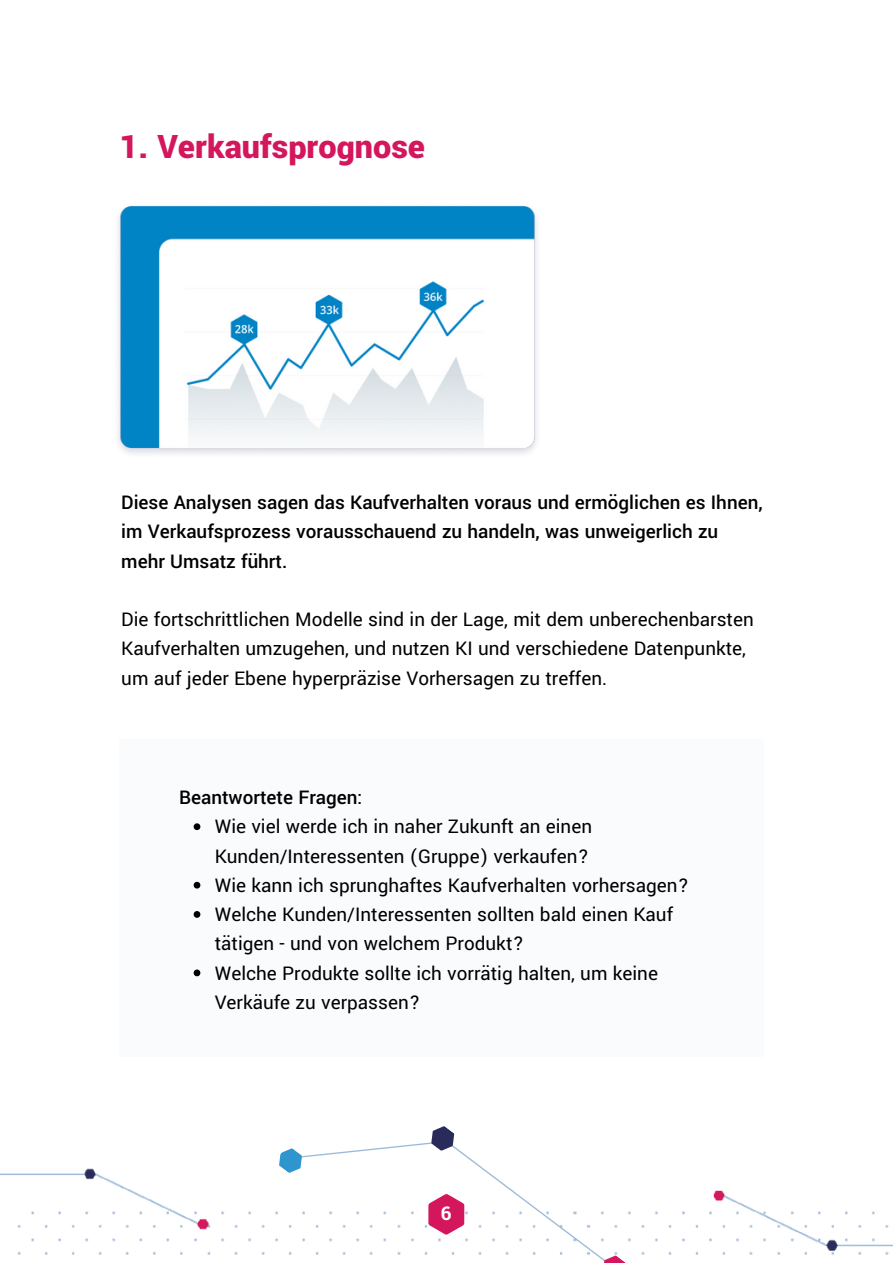
<style>
.page{position:relative;width:893px;height:1264px;background:#fff}
.page>*{position:absolute;margin:0;border:0;box-sizing:border-box;transform-origin:0 0}
.t1{font:900 36px "Yantramanav";color:#d4175c}
.t2{font:21px/29.2px "Yantramanav";color:#000}
.t3{font:500 21px/29.2px "Yantramanav";color:#000}
.t4{font:700 21px "Yantramanav";color:#fff}
</style>
<div class="page">
<svg style="left:275px;top:1126px;width:355px;height:136px"></svg>
<div style="left:120px;top:739px;width:644px;height:318px;background:#fafbfc"></div>
<svg style="left:194px;top:823px;width:6px;height:7px"></svg>
<svg style="left:194px;top:881px;width:6px;height:7px"></svg>
<svg style="left:194px;top:911px;width:6px;height:6px"></svg>
<svg style="left:194px;top:969px;width:6px;height:7px"></svg>
<img style="left:118px;top:205px;width:419px;height:249px">
<h1 class="t1" style="left:120px;top:124px;width:307px">1. Verkaufsprognose</h1>
<p class="t3" style="left:121px;top:488px;width:642px">Diese Analysen sagen das Kaufverhalten voraus und ermöglichen es Ihnen, im Verkaufsprozess vorausschauend zu handeln, was unweigerlich zu mehr Umsatz führt.</p>
<p class="t2" style="left:121px;top:605px;width:634px">Die fortschrittlichen Modelle sind in der Lage, mit dem unberechenbarsten<br>Kaufverhalten umzugehen, und nutzen KI und verschiedene Datenpunkte, um auf jeder Ebene hyperpräzise Vorhersagen zu treffen.</p>
<p class="t3" style="left:179px;top:783px;width:185px">Beantwortete Fragen:</p>
<p class="t2" style="left:215px;top:812px;width:476px">Wie viel werde ich in naher Zukunft an einen Kunden/Interessenten (Gruppe) verkaufen?<br>Wie kann ich sprunghaftes Kaufverhalten vorhersagen?<br>Welche Kunden/Interessenten sollten bald einen Kauf tätigen - und von welchem Produkt?<br>Welche Produkte sollte ich vorrätig halten, um keine Verkäufe zu verpassen?</p>
<p class="t4" style="left:441px;top:1200px;width:12px">6</p>
</div>
